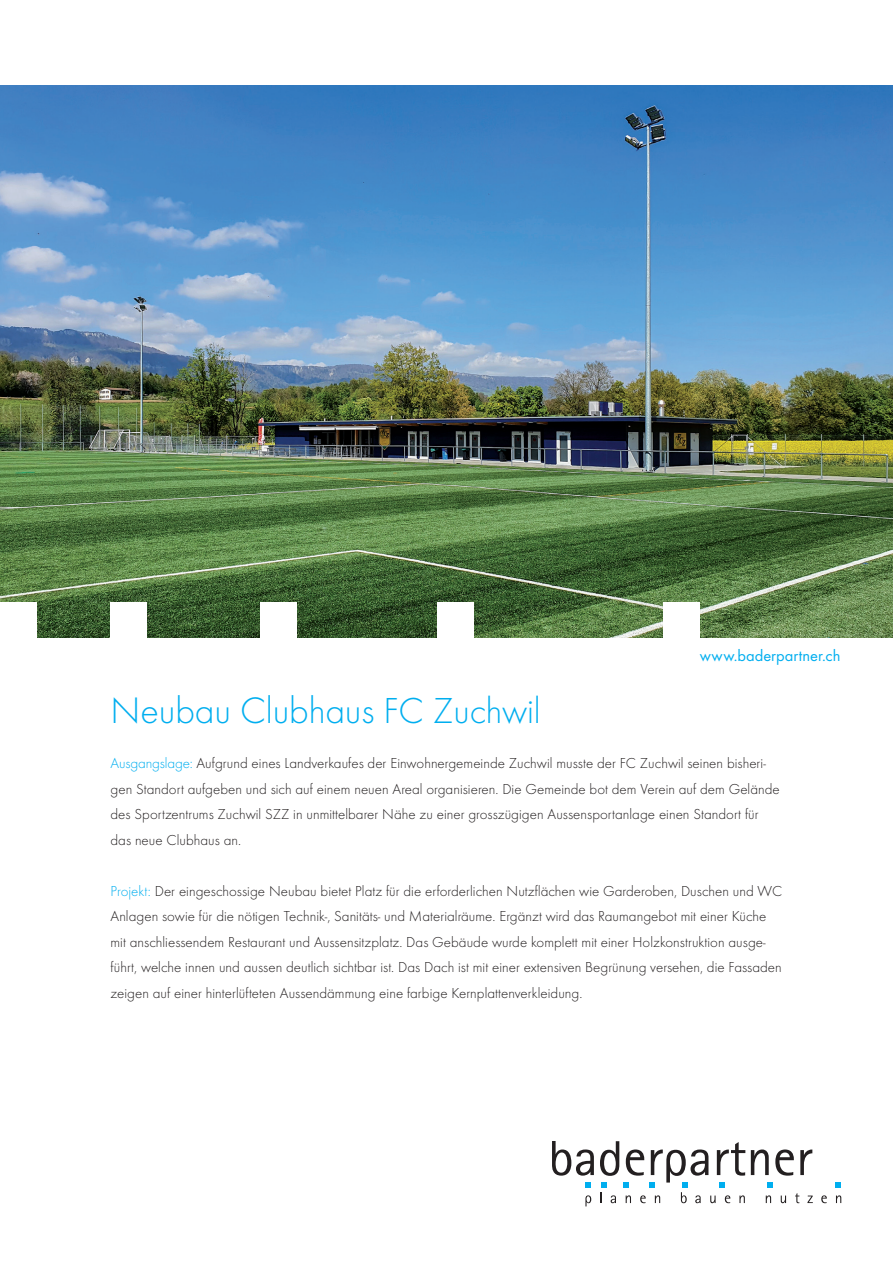
<style>
.page{position:relative;width:893px;height:1263px;background:#fff}
.page>*{position:absolute;margin:0;border:0;box-sizing:border-box;transform-origin:0 0}
.t1{font:300 38.25px "Futura TOT";letter-spacing:-.005em;color:#00aeef}
.t2{font:16.5px "Futura TOT Boo";color:#00aeef}
.t3{font:300 15px/25.5px "Futura TOT";color:#231f20}
.s1{font-size:37.5px}
.s2{color:#00aeef}
</style>
<div class="page">
<img style="left:0;top:85px;width:893px;height:553px">
<div style="left:111px;top:602px;width:36px;height:41px;background:#fff"></div>
<div style="left:260px;top:602px;width:37px;height:41px;background:#fff"></div>
<div style="left:0;top:602px;width:37px;height:41px;background:#fff"></div>
<div style="left:437px;top:602px;width:37px;height:41px;background:#fff"></div>
<div style="left:663px;top:602px;width:37px;height:41px;background:#fff"></div>
<svg style="left:586px;top:1182px;width:5px;height:6px"></svg>
<svg style="left:767px;top:1182px;width:6px;height:6px"></svg>
<svg style="left:835px;top:1182px;width:6px;height:6px"></svg>
<svg style="left:766px;top:1195px;width:5px;height:8px"></svg>
<svg style="left:781px;top:1195px;width:5px;height:8px"></svg>
<svg style="left:795px;top:1193px;width:4px;height:10px"></svg>
<svg style="left:807px;top:1195px;width:6px;height:8px"></svg>
<svg style="left:821px;top:1195px;width:6px;height:8px"></svg>
<svg style="left:836px;top:1195px;width:5px;height:8px"></svg>
<svg style="left:552px;top:1141px;width:42px;height:34px"></svg>
<svg style="left:751px;top:1149px;width:18px;height:26px"></svg>
<svg style="left:775px;top:1149px;width:19px;height:26px"></svg>
<svg style="left:800px;top:1149px;width:12px;height:26px"></svg>
<svg style="left:600px;top:1141px;width:145px;height:62px"></svg>
<svg style="left:585px;top:1195px;width:6px;height:11px"></svg>
<p class="t2" style="left:700px;top:645px;width:142px">www.baderpartner.ch</p>
<h1 class="t1" style="left:111px;top:689px;width:432px">Neubau Clubhaus <span class="s1">FC Zuchwil</span></h1>
<p class="t3" style="left:111px;top:751px;width:671px"><span class="s2">Ausgangslage:</span> Aufgrund eines Landverkaufes der Einwohnergemeinde Zuchwil musste der FC Zuchwil seinen bisheri&shy;gen Standort aufgeben und sich auf einem neuen Areal organisieren. Die Gemeinde bot dem Verein auf dem Gelände des Sportzentrums Zuchwil SZZ in unmittelbarer Nähe zu einer grosszügigen Aussensportanlage einen Standort für das neue Clubhaus an.</p>
<p class="t3" style="left:111px;top:878px;width:673px"><span class="s2">Projekt:</span> Der eingeschossige Neubau bietet Platz für die erforderlichen Nutzflächen wie Garderoben, Duschen und WC Anlagen sowie für die nötigen Technik-, Sanitäts- und Materialräume. Ergänzt wird das Raumangebot mit einer Küche mit anschliessendem Restaurant und Aussensitzplatz. Das Gebäude wurde komplett mit einer Holzkonstruktion ausge&shy;führt, welche innen und aussen deutlich sichtbar ist. Das Dach ist mit einer extensiven Begrünung versehen, die Fassaden zeigen auf einer hinterlüfteten Aussendämmung eine farbige Kernplattenverkleidung.</p>
</div>
